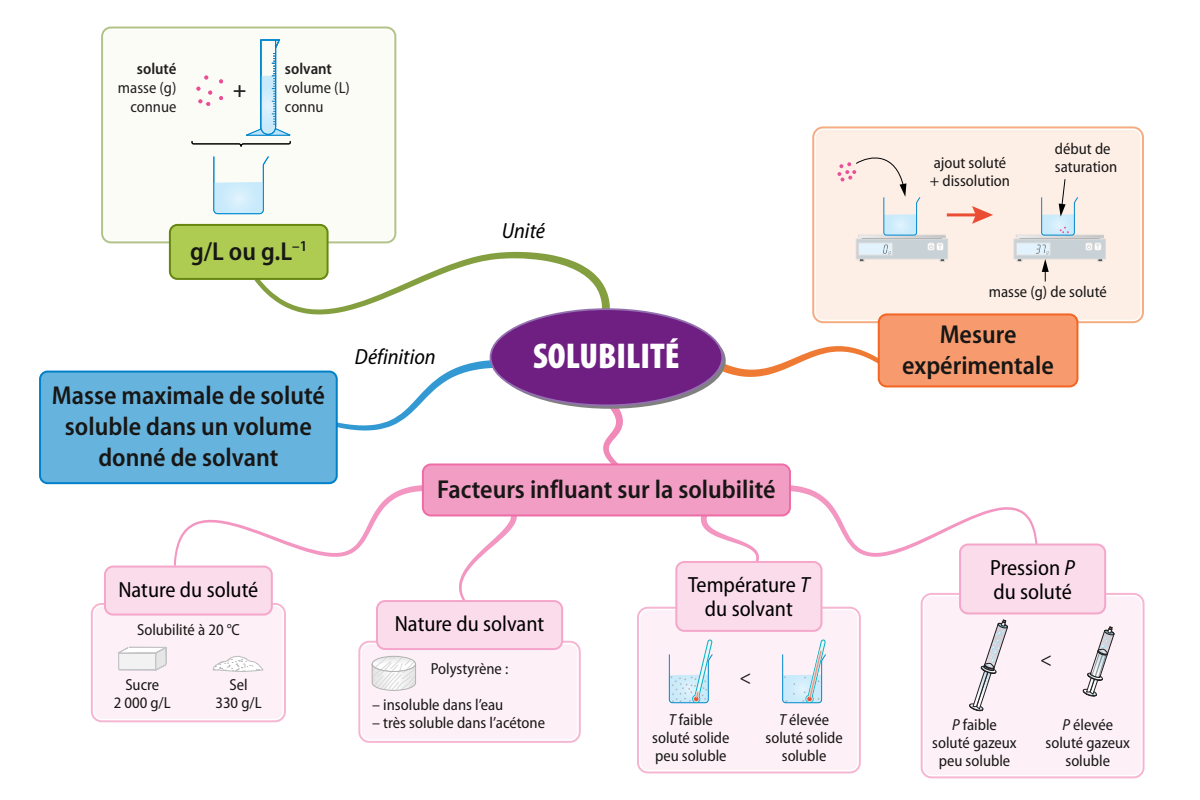
<style>
.page{position:relative;width:1200px;height:800px;background:#fff}
.page>*{position:absolute;margin:0;border:0;box-sizing:border-box;transform-origin:0 0}
.t1{font:900 condensed 36px "Myriad Pro";color:#fff}
.t2{font:600 semi-condensed 26px/31.2px "Myriad Pro";color:#181716;text-align:center}
.t3{font:semi-condensed 22px/24px "Myriad Pro";color:#000}
.t4{font:italic semi-condensed 22px "Myriad Pro";color:#000}
.t5{font:semi-condensed 22px "Myriad Pro";color:#231f20}
.t6{font:semi-condensed 20px "Myriad Pro";color:#181716}
.t7{font:semi-condensed 16px/18px "Myriad Pro";color:#181716;text-align:center}
.t8{font:semi-condensed 16px/19.2px "Myriad Pro";color:#231f20;text-align:right}
.t9{font:600 semi-condensed 16px "Myriad Pro";color:#231f20}
.s1{font-style:italic}
</style>
<div class="page">
<div style="left:922px;top:594px;width:222px;height:183px;background:#fdf0f6;border-radius:10px"></div>
<div style="left:919px;top:591px;width:227px;height:189px;border:5px solid #fff;border-radius:10px"></div>
<div style="left:921px;top:593px;width:224px;height:185px;border:2px solid #f6b6d2;border-radius:10px"></div>
<svg style="left:969px;top:620px;width:39px;height:91px"></svg>
<svg style="left:1083px;top:627px;width:32px;height:69px"></svg>
<svg style="left:784px;top:485px;width:254px;height:72px"></svg>
<div style="left:960px;top:545px;width:145px;height:68px;background:#fbdcea;border-radius:8px"></div>
<div style="left:959px;top:544px;width:147px;height:70px;border:2px solid #f5a7cb;border-radius:8px"></div>
<div style="left:638px;top:608px;width:222px;height:164px;background:#fdf0f6;border-radius:10px"></div>
<div style="left:635px;top:605px;width:227px;height:170px;border:5px solid #fff;border-radius:10px"></div>
<div style="left:637px;top:607px;width:224px;height:166px;border:2px solid #f6b6d2;border-radius:10px"></div>
<svg style="left:701px;top:516px;width:58px;height:45px"></svg>
<div style="left:676px;top:562px;width:145px;height:69px;background:#fbdcea;border-radius:8px"></div>
<div style="left:675px;top:561px;width:147px;height:71px;border:2px solid #f5a7cb;border-radius:8px"></div>
<svg style="left:669px;top:640px;width:44px;height:63px"></svg>
<svg style="left:782px;top:640px;width:44px;height:63px"></svg>
<div style="left:359px;top:642px;width:221px;height:100px;background:#fdf0f6;border-radius:10px"></div>
<div style="left:357px;top:639px;width:225px;height:105px;border:5px solid #fff;border-radius:10px"></div>
<div style="left:358px;top:641px;width:223px;height:102px;border:2px solid #f6b6d2;border-radius:10px"></div>
<svg style="left:459px;top:516px;width:58px;height:84px"></svg>
<div style="left:377px;top:601px;width:185px;height:48px;background:#fbdcea;border-radius:8px"></div>
<div style="left:376px;top:600px;width:187px;height:50px;border:2px solid #f5a7cb;border-radius:8px"></div>
<svg style="left:372px;top:656px;width:44px;height:35px"></svg>
<div style="left:92px;top:604px;width:193px;height:117px;background:#fdf0f6;border-radius:10px"></div>
<div style="left:89px;top:601px;width:198px;height:123px;border:5px solid #fff;border-radius:10px"></div>
<div style="left:91px;top:603px;width:195px;height:119px;border:2px solid #f6b6d2;border-radius:10px"></div>
<svg style="left:118px;top:646px;width:48px;height:25px"></svg>
<svg style="left:212px;top:656px;width:52px;height:16px"></svg>
<svg style="left:174px;top:485px;width:253px;height:81px"></svg>
<div style="left:105px;top:567px;width:167px;height:48px;background:#fbdcea;border-radius:8px"></div>
<div style="left:104px;top:566px;width:169px;height:50px;border:2px solid #f5a7cb;border-radius:8px"></div>
<svg style="left:603px;top:409px;width:20px;height:54px"></svg>
<div style="left:423px;top:464px;width:367px;height:51px;background:#f29ec4;border-radius:8px"></div>
<div style="left:422px;top:463px;width:369px;height:53px;border:2px solid #ed6da6;border-radius:8px"></div>
<div style="left:813px;top:127px;width:330px;height:195px;background:#fdeee6;border-radius:10px"></div>
<div style="left:811px;top:125px;width:334px;height:200px;border:5px solid #fff;border-radius:10px"></div>
<div style="left:812px;top:126px;width:332px;height:197px;border:2px solid #f5ac80;border-radius:10px"></div>
<svg style="left:721px;top:346px;width:157px;height:31px"></svg>
<div style="left:879px;top:314px;width:198px;height:72px;background:#f79b6f;border-radius:8px"></div>
<div style="left:878px;top:313px;width:200px;height:74px;border:2px solid #f26522;border-radius:8px"></div>
<div style="left:856px;top:239px;width:92px;height:20px;background:#c7d1d6;border:1px solid #d9d9d9"></div>
<div style="left:861px;top:237px;width:82px;height:2px;background:#929497;border:1px solid #d9d9d9"></div>
<div style="left:858px;top:235px;width:88px;height:2px;border:1px solid #d9d9d9"></div>
<div style="left:858px;top:243px;width:35px;height:12px;background:#e3f3fd;border:1px solid #d9d9d9"></div>
<div style="left:927px;top:243px;width:8px;height:8px;border:1px solid #d9d9d9;border-radius:2px"></div>
<div style="left:936px;top:243px;width:8px;height:8px;border:1px solid #d9d9d9;border-radius:2px"></div>
<svg style="left:859px;top:259px;width:5px;height:3px"></svg>
<svg style="left:940px;top:259px;width:5px;height:3px"></svg>
<svg style="left:929px;top:244px;width:13px;height:5px"></svg>
<svg style="left:883px;top:245px;width:8px;height:9px"></svg>
<div style="left:1014px;top:239px;width:92px;height:20px;background:#c7d1d6;border:1px solid #d9d9d9"></div>
<div style="left:1019px;top:237px;width:81px;height:2px;background:#929497;border:1px solid #d9d9d9"></div>
<div style="left:1016px;top:235px;width:87px;height:2px;border:1px solid #d9d9d9"></div>
<div style="left:1016px;top:243px;width:35px;height:12px;background:#e3f3fd;border:1px solid #d9d9d9"></div>
<div style="left:1085px;top:243px;width:8px;height:8px;border:1px solid #d9d9d9;border-radius:2px"></div>
<div style="left:1094px;top:243px;width:8px;height:8px;border:1px solid #d9d9d9;border-radius:2px"></div>
<svg style="left:1017px;top:259px;width:5px;height:3px"></svg>
<svg style="left:1098px;top:259px;width:5px;height:3px"></svg>
<svg style="left:1087px;top:244px;width:13px;height:5px"></svg>
<svg style="left:837px;top:157px;width:84px;height:79px"></svg>
<hr style="left:947px;top:213px;width:32px;height:3px;background:#ea4d33">
<svg style="left:972px;top:206px;width:21px;height:18px"></svg>
<svg style="left:1041px;top:179px;width:37px;height:57px"></svg>
<svg style="left:1036px;top:245px;width:13px;height:37px"></svg>
<svg style="left:255px;top:252px;width:355px;height:68px"></svg>
<div style="left:102px;top:28px;width:293px;height:214px;background:#fbfcf6;border-radius:9px"></div>
<div style="left:100px;top:25px;width:298px;height:220px;border:5px solid #fff;border-radius:9px"></div>
<div style="left:101px;top:27px;width:295px;height:216px;border:2px solid #b2c387;border-radius:9px"></div>
<div style="left:170px;top:225px;width:158px;height:54px;background:#aecc52;border-radius:7px"></div>
<div style="left:169px;top:224px;width:160px;height:56px;border:2px solid #65870f;border-radius:7px"></div>
<svg style="left:191px;top:40px;width:100px;height:107px"></svg>
<svg style="left:213px;top:156px;width:56px;height:58px"></svg>
<svg style="left:333px;top:360px;width:169px;height:71px"></svg>
<div style="left:40px;top:372px;width:297px;height:111px;background:#66b3de;border-radius:7px"></div>
<div style="left:39px;top:371px;width:299px;height:113px;border:2px solid #0080c8;border-radius:7px"></div>
<svg style="left:494px;top:313px;width:232px;height:96px"></svg>
<div style="left:491px;top:309px;width:231px;height:96px;background:#6f1f82;border-radius:50%"></div>
<p class="t9" style="left:137px;top:60px;width:41px">soluté</p>
<p class="t8" style="left:118px;top:78px;width:60px">masse (g) connue</p>
<h3 class="t5" style="left:233px;top:78px;width:15px">+</h3>
<p class="t9" style="left:285px;top:60px;width:48px">solvant</p>
<p class="t8" style="left:285px;top:78px;width:67px;text-align:left">volume (L) connu</p>
<h2 class="t2" style="left:190px;top:236px;width:119px">g/L ou g.L<sup>–1</sup></h2>
<h3 class="t4" style="left:355px;top:345px;width:82px">Définition</h3>
<h2 class="t2" style="left:52px;top:380px;width:275px">Masse maximale de soluté soluble dans un volume donné de solvant</h2>
<h3 class="t4" style="left:502px;top:219px;width:45px">Unité</h3>
<h1 class="t1" style="left:533px;top:336px;width:148px">SOLUBILITÉ</h1>
<h3 class="t3" style="left:118px;top:578px;width:142px">Nature du soluté</h3>
<p class="t7" style="left:137px;top:621px;width:104px">Solubilité à 20 °C</p>
<p class="t7" style="left:114px;top:676px;width:58px">Sucre<br>2 000 g/L</p>
<p class="t7" style="left:215px;top:676px;width:48px">Sel<br>330 g/L</p>
<h2 class="t2" style="left:437px;top:474px;width:340px">Facteurs influant sur la solubilité</h2>
<h3 class="t3" style="left:395px;top:613px;width:151px">Nature du solvant</h3>
<p class="t7" style="left:431px;top:660px;width:79px">Polystyrène :</p>
<p class="t7" style="left:372px;top:696px;width:133px">– insoluble dans l’eau</p>
<p class="t7" style="left:372px;top:714px;width:174px">– très soluble dans l’acétone</p>
<h3 class="t3" style="left:688px;top:573px;width:123px;text-align:center">Température <span class="s1">T </span>du solvant</h3>
<p class="t6" style="left:740px;top:666px;width:13px">&lt;</p>
<p class="t7" style="left:652px;top:711px;width:79px"><span class="s1">T</span> faible soluté solide peu soluble</p>
<p class="t7" style="left:766px;top:711px;width:79px"><span class="s1">T</span> élevée soluté solide soluble</p>
<p class="t7" style="left:930px;top:154px;width:82px;text-align:left">ajout soluté + dissolution</p>
<p class="t7" style="left:1055px;top:140px;width:64px;text-align:left">début de saturation</p>
<p class="t7" style="left:989px;top:283px;width:120px">masse (g) de soluté</p>
<h2 class="t2" style="left:902px;top:319px;width:153px">Mesure expérimentale</h2>
<h3 class="t3" style="left:990px;top:556px;width:86px">Pression <span class="s1">P </span>du soluté</h3>
<p class="t6" style="left:1040px;top:648px;width:13px">&lt;</p>
<p class="t7" style="left:932px;top:716px;width:86px"><span class="s1">P</span> faible soluté gazeux peu soluble</p>
<p class="t7" style="left:1046px;top:716px;width:86px"><span class="s1">P</span> élevée soluté gazeux soluble</p>
</div>
